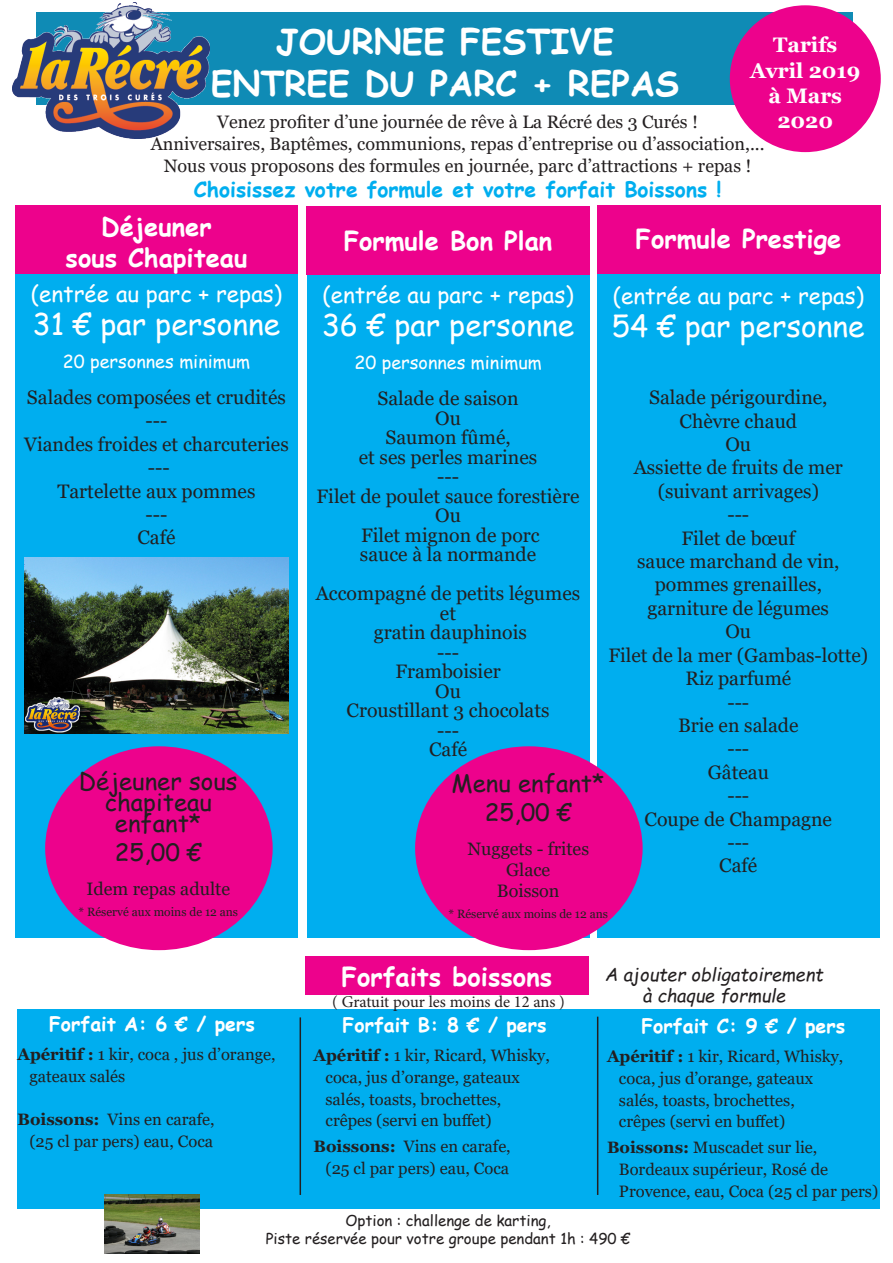
<style>
.page{position:relative;width:893px;height:1263px;background:#fff}
.page>*{position:absolute;margin:0;border:0;box-sizing:border-box;transform-origin:0 0}
.t1{font:700 34.5px "Comic Sans MS";color:#fff}
.t2{font:30px "Comic Sans MS";color:#fff}
.t3{font:700 25.5px "Comic Sans MS";color:#fff}
.t4{font:24px/21px "Comic Sans MS";color:#231f20;text-align:center}
.t5{font:22.5px "Comic Sans MS";color:#fff}
.t6{font:700 21px "Comic Sans MS";color:#00aeef}
.t7{font:700 21px/25.2px "Georgia";color:#fff;text-align:center}
.t8{font:19.5px/19.5px "Georgia";color:#231f20;text-align:center}
.t9{font:700 19.5px "Comic Sans MS";color:#fff}
.t10{font:18px "Georgia";color:#231f20}
.t11{font:italic 18px "Comic Sans MS";color:#231f20}
.t12{font:18px "Comic Sans MS";color:#fff}
.t13{font:16.5px/21.6px "Georgia";color:#231f20}
.t14{font:16.5px "Minion Pro";letter-spacing:-.005em;color:#231f20}
.t15{font:15px "Comic Sans MS";color:#231f20}
.t16{font:12px "Georgia";color:#231f20}
.s1{font-weight:700}
</style>
<div class="page">
<div style="left:37px;top:13px;width:816px;height:92px;background:#0f8bb5"></div>
<img style="left:12px;top:2px;width:198px;height:136px">
<div style="left:15px;top:206px;width:283px;height:732px;background:#00aeef"></div>
<div style="left:307px;top:206px;width:282px;height:732px;background:#00aeef"></div>
<div style="left:597px;top:206px;width:283px;height:732px;background:#00aeef"></div>
<div style="left:415px;top:746px;width:228px;height:204px;background:#ed028c;border-radius:50%"></div>
<div style="left:45px;top:746px;width:228px;height:204px;background:#ed028c;border-radius:50%"></div>
<div style="left:18px;top:1009px;width:862px;height:200px;background:#00aeef"></div>
<hr style="left:300px;top:1017px;width:1px;height:178px;background:#231f20">
<hr style="left:597px;top:1017px;width:1px;height:178px;background:#231f20">
<img style="left:25px;top:557px;width:264px;height:176px">
<div style="left:730px;top:5px;width:151px;height:147px;background:#ed028c;border-radius:50%"></div>
<div style="left:15px;top:206px;width:283px;height:68px;background:#ed028c"></div>
<div style="left:306px;top:206px;width:283px;height:68px;background:#ed028c"></div>
<div style="left:597px;top:206px;width:283px;height:68px;background:#ed028c"></div>
<img style="left:104px;top:1195px;width:96px;height:58px">
<div style="left:305px;top:957px;width:283px;height:38px;background:#ed028c"></div>
<p class="t1" style="left:276px;top:16px;width:340px">JOURNEE FESTIVE</p>
<p class="t1" style="left:211px;top:58px;width:470px">ENTREE DU PARC + REPAS</p>
<p class="t10" style="left:217px;top:111px;width:482px">Venez profiter d’une journée de rêve à La Récré des 3 Curés !</p>
<p class="t10" style="left:151px;top:133px;width:615px">Anniversaires, Baptêmes, communions, repas d’entreprise ou d’association,...</p>
<p class="t10" style="left:164px;top:155px;width:589px">Nous vous proposons des formules en journée, parc d’attractions + repas !</p>
<p class="t6" style="left:194px;top:174px;width:529px">Choisissez votre formule et votre forfait Boissons !</p>
<p class="t7" style="left:773px;top:33px;width:66px">Tarifs</p>
<p class="t7" style="left:750px;top:58px;width:112px">Avril 2019 à Mars<br>2020</p>
<p class="t3" style="left:101px;top:208px;width:112px">Déjeuner</p>
<p class="t3" style="left:66px;top:239px;width:183px">sous Chapiteau</p>
<p class="t5" style="left:31px;top:277px;width:253px">(entrée au parc + repas)</p>
<p class="t2" style="left:32px;top:302px;width:249px">31 € par personne</p>
<p class="t12" style="left:63px;top:348px;width:189px">20 personnes minimum</p>
<p class="t8" style="left:27px;top:388px;width:260px">Salades composées et crudités</p>
<p class="t8" style="left:146px;top:411px;width:23px">---</p>
<p class="t8" style="left:24px;top:435px;width:266px">Viandes froides et charcuteries</p>
<p class="t8" style="left:148px;top:458px;width:23px">---</p>
<p class="t8" style="left:57px;top:481px;width:200px">Tartelette aux pommes</p>
<p class="t8" style="left:146px;top:505px;width:23px">---</p>
<p class="t8" style="left:137px;top:528px;width:40px">Café</p>
<p class="t4" style="left:79px;top:770px;width:160px">Déjeuner sous chapiteau</p>
<p class="t4" style="left:115px;top:812px;width:88px">enfant*</p>
<p class="t4" style="left:115px;top:841px;width:89px">25,00 €</p>
<p class="t10" style="left:86px;top:877px;width:145px">Idem repas adulte</p>
<p class="t16" style="left:78px;top:904px;width:161px">* Réservé aux moins de 12 ans</p>
<p class="t3" style="left:344px;top:222px;width:210px">Formule Bon Plan</p>
<p class="t3" style="left:635px;top:220px;width:207px">Formule Prestige</p>
<p class="t5" style="left:322px;top:278px;width:253px">(entrée au parc + repas)</p>
<p class="t2" style="left:322px;top:303px;width:254px">36 € par personne</p>
<p class="t12" style="left:354px;top:349px;width:189px">20 personnes minimum</p>
<p class="t8" style="left:377px;top:389px;width:143px">Salade de saison</p>
<p class="t8" style="left:435px;top:409px;width:27px">Ou</p>
<p class="t8" style="left:385px;top:428px;width:127px">Saumon fûmé,</p>
<p class="t8" style="left:359px;top:448px;width:180px">et ses perles marines</p>
<p class="t8" style="left:437px;top:467px;width:23px">---</p>
<p class="t8" style="left:317px;top:487px;width:264px">Filet de poulet sauce forestière</p>
<p class="t8" style="left:435px;top:506px;width:27px">Ou</p>
<p class="t8" style="left:361px;top:526px;width:180px">Filet mignon de porc</p>
<p class="t8" style="left:360px;top:545px;width:178px">sauce à la normande</p>
<p class="t8" style="left:316px;top:584px;width:266px">Accompagné de petits légumes et</p>
<p class="t8" style="left:374px;top:623px;width:155px">gratin dauphinois</p>
<p class="t8" style="left:437px;top:643px;width:23px">---</p>
<p class="t8" style="left:395px;top:662px;width:107px">Framboisier</p>
<p class="t8" style="left:435px;top:682px;width:27px">Ou</p>
<p class="t8" style="left:346px;top:701px;width:205px">Croustillant 3 chocolats</p>
<p class="t8" style="left:437px;top:721px;width:23px">---</p>
<p class="t8" style="left:429px;top:740px;width:40px">Café</p>
<p class="t5" style="left:613px;top:279px;width:253px">(entrée au parc + repas)</p>
<p class="t2" style="left:612px;top:304px;width:254px">54 € par personne</p>
<p class="t8" style="left:649px;top:388px;width:180px">Salade périgourdine,</p>
<p class="t8" style="left:679px;top:412px;width:119px">Chèvre chaud</p>
<p class="t8" style="left:725px;top:435px;width:27px">Ou</p>
<p class="t8" style="left:634px;top:458px;width:210px">Assiette de fruits de mer</p>
<p class="t8" style="left:658px;top:482px;width:163px">(suivant arrivages)</p>
<p class="t8" style="left:727px;top:505px;width:23px">---</p>
<p class="t8" style="left:681px;top:529px;width:115px">Filet de bœuf</p>
<p class="t8" style="left:637px;top:552px;width:204px">sauce marchand de vin,</p>
<p class="t8" style="left:655px;top:575px;width:169px">pommes grenailles,</p>
<p class="t8" style="left:647px;top:599px;width:183px">garniture de légumes</p>
<p class="t8" style="left:725px;top:622px;width:27px">Ou</p>
<p class="t8" style="left:608px;top:646px;width:261px">Filet de la mer (Gambas-lotte)</p>
<p class="t8" style="left:685px;top:669px;width:107px">Riz parfumé</p>
<p class="t8" style="left:727px;top:692px;width:23px">---</p>
<p class="t8" style="left:678px;top:716px;width:122px">Brie en salade</p>
<p class="t8" style="left:727px;top:739px;width:23px">---</p>
<p class="t8" style="left:708px;top:763px;width:63px">Gâteau</p>
<p class="t8" style="left:727px;top:786px;width:23px">---</p>
<p class="t8" style="left:644px;top:809px;width:189px">Coupe de Champagne</p>
<p class="t8" style="left:727px;top:833px;width:23px">---</p>
<p class="t8" style="left:719px;top:856px;width:40px">Café</p>
<p class="t4" style="left:452px;top:772px;width:155px">Menu enfant*</p>
<p class="t4" style="left:485px;top:801px;width:89px">25,00 €</p>
<p class="t10" style="left:467px;top:838px;width:123px">Nuggets - frites</p>
<p class="t10" style="left:506px;top:859px;width:46px">Glace</p>
<p class="t10" style="left:497px;top:880px;width:64px">Boisson</p>
<p class="t16" style="left:448px;top:906px;width:161px">* Réservé aux moins de 12 ans</p>
<p class="t3" style="left:342px;top:958px;width:212px">Forfaits boissons</p>
<p class="t14" style="left:332px;top:991px;width:234px">( Gratuit pour les moins de 12 ans )</p>
<p class="t11" style="left:605px;top:961px;width:220px">A ajouter obligatoirement</p>
<p class="t11" style="left:643px;top:982px;width:144px">à chaque formule</p>
<p class="t9" style="left:49px;top:1010px;width:208px">Forfait A: 6 € / pers</p>
<p class="t13" style="left:29px;top:1044px;width:248px;text-indent:-12px"><span class="s1">Apéritif :</span> 1 kir, coca , jus d’orange, gateaux salés</p>
<p class="t13" style="left:18px;top:1109px;width:199px"><span class="s1">Boissons:</span> Vins en carafe,</p>
<p class="t13" style="left:29px;top:1130px;width:185px">(25 cl par pers) eau, Coca</p>
<p class="t9" style="left:343px;top:1011px;width:206px">Forfait B: 8 € / pers</p>
<p class="t13" style="left:325px;top:1045px;width:226px;text-indent:-12px"><span class="s1">Apéritif :</span> 1 kir, Ricard, Whisky, coca, jus d’orange, gateaux</p>
<p class="t13" style="left:325px;top:1088px;width:177px">salés, toasts, brochettes, crêpes (servi en buffet)</p>
<p class="t13" style="left:314px;top:1136px;width:199px"><span class="s1">Boissons:</span> Vins en carafe,</p>
<p class="t13" style="left:325px;top:1158px;width:185px">(25 cl par pers) eau, Coca</p>
<p class="t15" style="left:345px;top:1209px;width:207px">Option : challenge de karting,</p>
<p class="t15" style="left:266px;top:1227px;width:366px">Piste réservée pour votre groupe pendant 1h : 490 €</p>
<p class="t9" style="left:641px;top:1012px;width:205px">Forfait C: 9 € / pers</p>
<p class="t13" style="left:619px;top:1046px;width:226px;text-indent:-12px"><span class="s1">Apéritif :</span> 1 kir, Ricard, Whisky, coca, jus d’orange, gateaux salés, toasts, brochettes, crêpes (servi en buffet)</p>
<p class="t13" style="left:607px;top:1137px;width:212px"><span class="s1">Boissons:</span> Muscadet sur lie,</p>
<p class="t13" style="left:619px;top:1159px;width:261px">Bordeaux supérieur, Rosé de<br>Provence, eau, Coca (25 cl par pers)</p>
</div>
